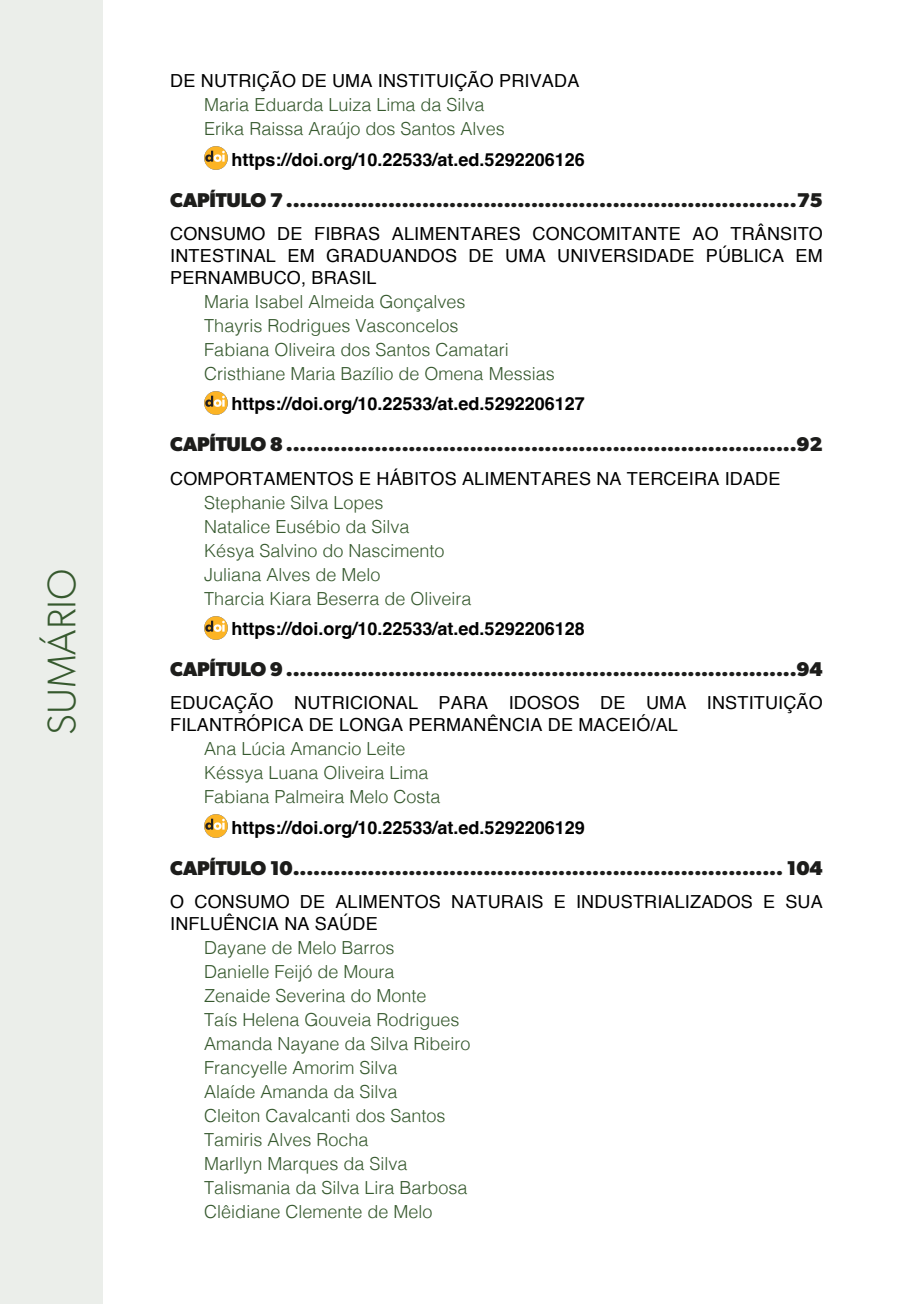
<style>
.page{position:relative;width:908px;height:1304px;background:#fff}
.page>*{position:absolute;margin:0;border:0;box-sizing:border-box;transform-origin:0 0}
.t1{font:300 40px "Gibson";color:#36592e}
.t2{font:700 20px "Gibson";letter-spacing:-.01em;color:#1d1d1b}
.t3{font:300 18px/24px "Helvetica";color:#36592e}
.t4{font:18px/22px "Helvetica";letter-spacing:.01em;color:#000}
.t5{font:700 18px "Helvetica";color:#000}
.s1{font-style:inherit}
</style>
<div class="page">
<div style="left:0;top:0;width:103px;height:1304px;background:#ebeeea"></div>
<img style="left:204px;top:147px;width:23px;height:23px">
<img style="left:204px;top:391px;width:23px;height:23px">
<img style="left:204px;top:616px;width:23px;height:23px">
<img style="left:204px;top:815px;width:23px;height:23px">
<h1 class="t1" style="left:37px;top:735px;width:167px;rotate:-90deg">SUMÁRIO</h1>
<p class="t4" style="left:170px;top:70px;width:410px">DE NUTRIÇÃO DE UMA INSTITUIÇÃO PRIVADA</p>
<p class="t3" style="left:204px;top:92px;width:302px">Maria Eduarda Luiza Lima da Silva<br>Erika Raissa Araújo dos Santos Alves</p>
<p class="t5" style="left:231px;top:148px;width:355px">https://doi.org/10.22533/at.ed.<span class="s1">5292206126</span></p>
<p class="t2" style="left:170px;top:188px;width:653px">CAPÍTULO 7 ...........................................................................75</p>
<p class="t4" style="left:170px;top:223px;width:653px;text-align:justify">CONSUMO DE FIBRAS ALIMENTARES CONCOMITANTE AO TRÂNSITO INTESTINAL EM GRADUANDOS DE UMA UNIVERSIDADE PÚBLICA EM PERNAMBUCO, BRASIL</p>
<p class="t3" style="left:204px;top:288px;width:352px">Maria Isabel Almeida Gonçalves<br>Thayris Rodrigues Vasconcelos<br>Fabiana Oliveira dos Santos Camatari Cristhiane Maria Bazílio de Omena Messias</p>
<p class="t5" style="left:231px;top:393px;width:355px">https://doi.org/10.22533/at.ed.<span class="s1">5292206127</span></p>
<p class="t2" style="left:170px;top:433px;width:653px">CAPÍTULO 8 ...........................................................................92</p>
<p class="t4" style="left:170px;top:468px;width:611px">COMPORTAMENTOS E HÁBITOS ALIMENTARES NA TERCEIRA IDADE</p>
<p class="t3" style="left:204px;top:489px;width:269px">Stephanie Silva Lopes<br>Natalice Eusébio da Silva<br>Késya Salvino do Nascimento<br>Juliana Alves de Melo<br>Tharcia Kiara Beserra de Oliveira</p>
<p class="t5" style="left:231px;top:618px;width:355px">https://doi.org/10.22533/at.ed.<span class="s1">5292206128</span></p>
<p class="t2" style="left:170px;top:657px;width:653px">CAPÍTULO 9 ...........................................................................94</p>
<p class="t4" style="left:170px;top:693px;width:653px">EDUCAÇÃO NUTRICIONAL PARA IDOSOS DE UMA INSTITUIÇÃO<br>FILANTRÓPICA DE LONGA PERMANÊNCIA DE MACEIÓ/AL</p>
<p class="t3" style="left:204px;top:736px;width:238px">Ana Lúcia Amancio Leite<br>Késsya Luana Oliveira Lima<br>Fabiana Palmeira Melo Costa</p>
<p class="t5" style="left:231px;top:817px;width:355px">https://doi.org/10.22533/at.ed.<span class="s1">5292206129</span></p>
<p class="t2" style="left:170px;top:856px;width:653px">CAPÍTULO 10........................................................................ 104</p>
<p class="t4" style="left:170px;top:891px;width:653px">O CONSUMO DE ALIMENTOS NATURAIS E INDUSTRIALIZADOS E SUA<br>INFLUÊNCIA NA SAÚDE</p>
<p class="t3" style="left:204px;top:935px;width:268px">Dayane de Melo Barros<br>Danielle Feijó de Moura<br>Zenaide Severina do Monte<br>Taís Helena Gouveia Rodrigues<br>Amanda Nayane da Silva Ribeiro<br>Francyelle Amorim Silva<br>Alaíde Amanda da Silva<br>Cleiton Cavalcanti dos Santos<br>Tamiris Alves Rocha<br>Marllyn Marques da Silva<br>Talismania da Silva Lira Barbosa<br>Clêidiane Clemente de Melo</p>
</div>
